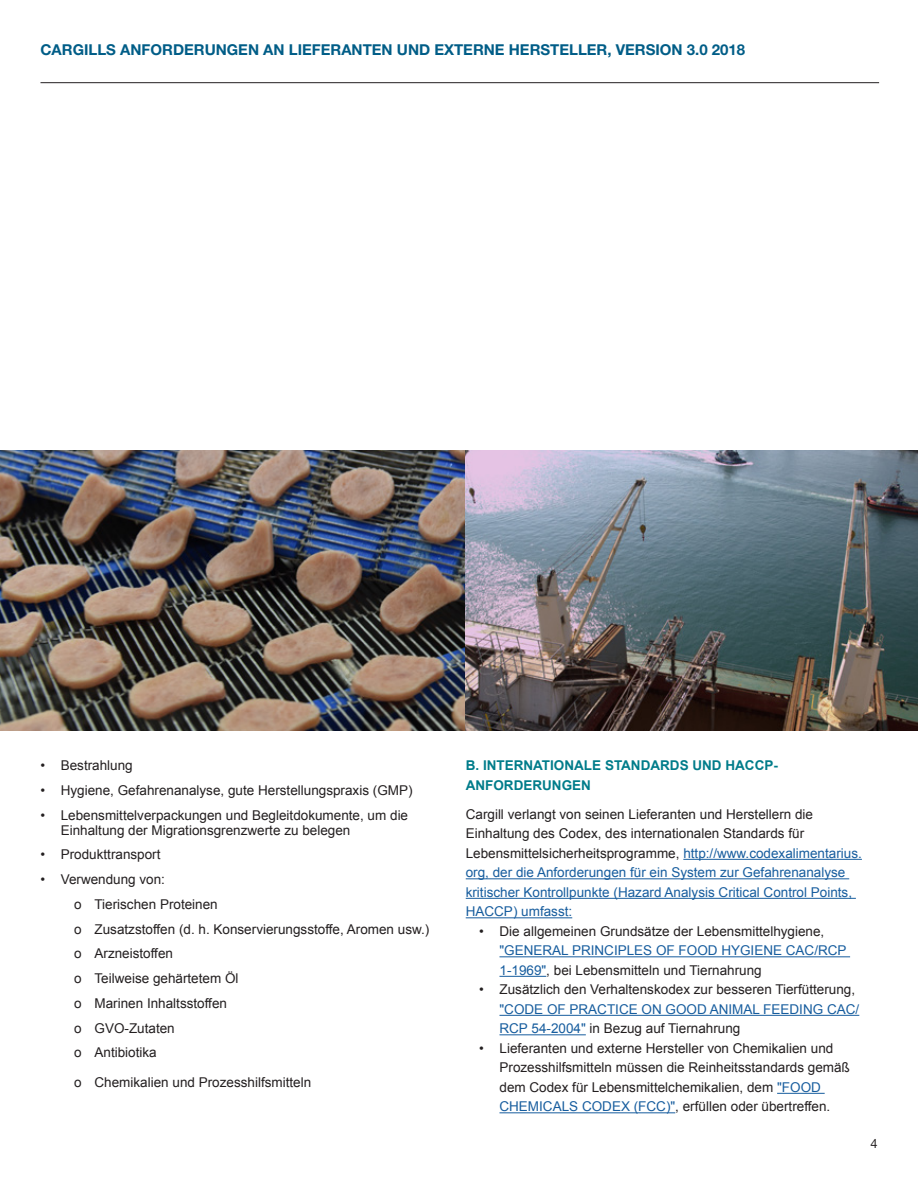
<style>
.page{position:relative;width:918px;height:1188px;background:#fff}
.page>*{position:absolute;margin:0;border:0;box-sizing:border-box;transform-origin:0 0}
.t1{font:700 15px "Helvetica Neue LT Std";color:#005d87}
.t2{font:13.5px/19.5px "Arial";color:#231f20}
.Body_Large_10_13{font:13.5px/19.5px "Arial";color:#175d9e}
.t3{font:700 13.5px/19.5px "Arial";color:#007c8a}
.t4{font:12.75px "Helvetica Neue LT Std";color:#231f20}
.s1{color:#231f20}
.s2{color:#175d9e}
</style>
<div class="page">
<img style="left:0;top:451px;width:466px;height:279px">
<img style="left:466px;top:451px;width:452px;height:279px">
<hr style="left:683px;top:859px;width:179px;height:1px;background:#175d9e">
<hr style="left:466px;top:878px;width:383px;height:1px;background:#175d9e">
<hr style="left:466px;top:898px;width:390px;height:1px;background:#175d9e">
<hr style="left:466px;top:917px;width:106px;height:1px;background:#175d9e">
<hr style="left:500px;top:956px;width:350px;height:1px;background:#175d9e">
<hr style="left:500px;top:976px;width:46px;height:1px;background:#175d9e">
<hr style="left:500px;top:1015px;width:359px;height:1px;background:#175d9e">
<hr style="left:500px;top:1034px;width:86px;height:1px;background:#175d9e">
<hr style="left:777px;top:1093px;width:48px;height:1px;background:#175d9e">
<hr style="left:500px;top:1112px;width:175px;height:1px;background:#175d9e">
<hr style="left:40px;top:82px;width:839px;height:1px;background:#231f20">
<p class="t1" style="left:40px;top:40px;width:706px">CARGILLS ANFORDERUNGEN AN LIEFERANTEN UND EXTERNE HERSTELLER, VERSION 3.0 2018</p>
<p class="t2" style="left:40px;top:756px;width:94px">• Bestrahlung</p>
<p class="t2" style="left:40px;top:781px;width:374px">• Hygiene, Gefahrenanalyse, gute Herstellungspraxis (GMP)</p>
<p class="t2" style="left:61px;top:808px;width:349px;line-height:15px;text-indent:-20px">• Lebensmittelverpackungen und Begleitdokumente, um die<br>Einhaltung der Migrationsgrenzwerte zu belegen</p>
<p class="t2" style="left:40px;top:845px;width:122px">• Produkttransport</p>
<p class="t2" style="left:40px;top:870px;width:126px">• Verwendung von:</p>
<p class="t2" style="left:74px;top:895px;width:145px">o Tierischen Proteinen</p>
<p class="t2" style="left:74px;top:919px;width:357px">o Zusatzstoffen (d. h. Konservierungsstoffe, Aromen usw.)</p>
<p class="t2" style="left:74px;top:944px;width:100px">o Arzneistoffen</p>
<p class="t2" style="left:74px;top:969px;width:166px">o Teilweise gehärtetem Öl</p>
<p class="t2" style="left:74px;top:994px;width:154px">o Marinen Inhaltsstoffen</p>
<p class="t2" style="left:74px;top:1018px;width:102px">o GVO-Zutaten</p>
<p class="t2" style="left:74px;top:1043px;width:84px">o Antibiotika</p>
<p class="t2" style="left:74px;top:1072px;width:239px">o Chemikalien und Prozesshilfsmitteln</p>
<p class="t3" style="left:466px;top:756px;width:314px">B. INTERNATIONALE STANDARDS UND HACCP-<br>ANFORDERUNGEN</p>
<p class="Body_Large_10_13" style="left:466px;top:805px;width:398px"><span class="s1">Cargill verlangt von seinen Lieferanten und Herstellern die Einhaltung des Codex, des internationalen Standards für Lebensmittelsicherheitsprogramme,</span> http://www.codexalimentarius. org, der die Anforderungen für ein System zur Gefahrenanalyse kritischer Kontrollpunkte (Hazard Analysis Critical Control Points, HACCP) umfasst:</p>
<p class="t2" style="left:500px;top:922px;width:349px;text-indent:-20px">• Die allgemeinen Grundsätze der Lebensmittelhygiene, <span class="s2">"GENERAL PRINCIPLES OF FOOD HYGIENE CAC/RCP<br>1-1969"</span>, bei Lebensmitteln und Tiernahrung</p>
<p class="t2" style="left:500px;top:980px;width:361px;text-indent:-20px">• Zusätzlich den Verhaltenskodex zur besseren Tierfütterung, <span class="s2">"CODE OF PRACTICE ON GOOD ANIMAL FEEDING CAC/<br>RCP 54-2004"</span> in Bezug auf Tiernahrung</p>
<p class="t2" style="left:500px;top:1039px;width:352px;text-indent:-20px">• Lieferanten und externe Hersteller von Chemikalien und Prozesshilfsmitteln müssen die Reinheitsstandards gemäß dem Codex für Lebensmittelchemikalien, dem <span class="s2">"FOOD CHEMICALS CODEX (FCC)"</span>, erfüllen oder übertreffen.</p>
<p class="t4" style="left:870px;top:1135px;width:9px">4</p>
</div>
